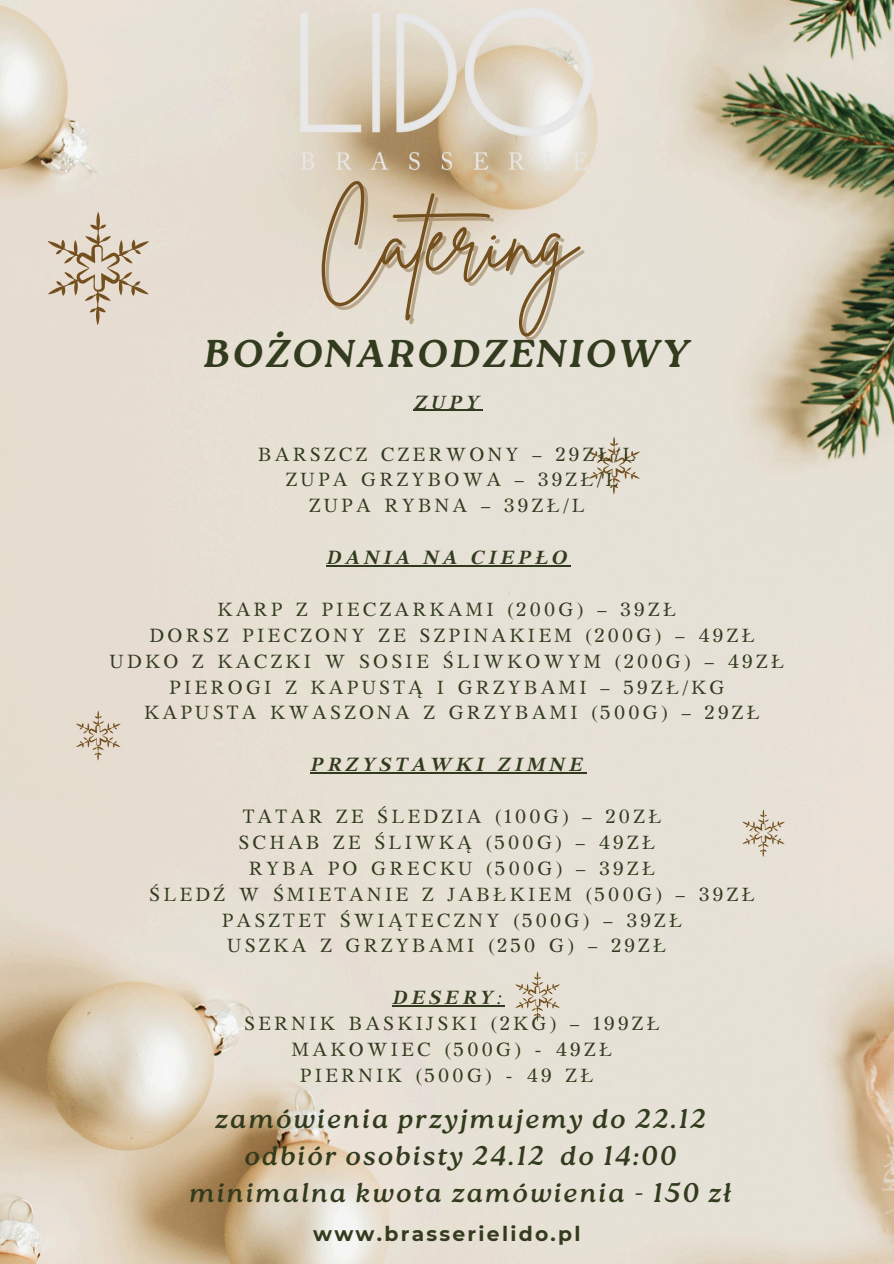
<style>
.page{position:relative;width:894px;height:1264px;background:#fff}
.page>*{position:absolute;margin:0;border:0;box-sizing:border-box;transform-origin:0 0}
.t1{font:86.55px "Brittany Signature";color:#74501e}
.t2{font:italic 700 38.7px "Roca One";letter-spacing:.07em;color:#323b1d}
.t3{font:italic 27px/37.2px "Roca One";letter-spacing:.07em;color:#323b1d;text-align:center}
.t4{font:700 20.25px "Montserrat";letter-spacing:.11em;color:#323b1d}
.t5{font:19.2px/25.8px "GFS Artemisia";letter-spacing:.17em;color:#323b1d;text-align:center}
.t6{font:italic 700 19.2px "GFS Artemisia";letter-spacing:.17em;color:#323b1d}
.s1{font-weight:700;font-style:italic}
</style>
<div class="page">
<img style="left:0;top:0;width:893px;height:1263px">
<svg style="left:48px;top:212px;width:101px;height:112px;background:#d5c8b8"></svg>
<svg style="left:515px;top:971px;width:44px;height:50px;background:#d6ccbb"></svg>
<svg style="left:76px;top:710px;width:45px;height:50px;background:#d6c8b7"></svg>
<svg style="left:742px;top:809px;width:42px;height:47px;background:#d6ccbc"></svg>
<svg style="left:588px;top:437px;width:51px;height:57px;background:#d5ccbc"></svg>
<img style="left:301px;top:9px;width:291px;height:161px">
<hr style="left:413px;top:410px;width:70px;height:1px;background:#323b1d">
<hr style="left:326px;top:565px;width:244px;height:1px;background:#323b1d">
<hr style="left:310px;top:772px;width:276px;height:1px;background:#323b1d">
<hr style="left:392px;top:1005px;width:112px;height:1px;background:#323b1d">
<h1 class="t1" style="left:317px;top:184px;width:260px">Catering</h1>
<p class="t2" style="left:203px;top:330px;width:487px">BOŻONARODZENIOWY</p>
<h2 class="t6" style="left:413px;top:395px;width:67px">ZUPY</h2>
<h4 class="t5" style="left:258px;top:443px;width:378px">BARSZCZ CZERWONY – 29ZŁ/L<br>ZUPA GRZYBOWA – 39ZŁ/L<br>ZUPA RYBNA – 39ZŁ/L</h4>
<h5 class="t6" style="left:326px;top:550px;width:242px">DANIA NA CIEPŁO</h5>
<h4 class="t5" style="left:109px;top:598px;width:676px">KARP Z PIECZARKAMI (200G) – 39ZŁ<br>DORSZ PIECZONY ZE SZPINAKIEM (200G) – 49ZŁ UDKO Z KACZKI W SOSIE ŚLIWKOWYM (200G) – 49ZŁ PIEROGI Z KAPUSTĄ I GRZYBAMI – 59ZŁ/KG<br>KAPUSTA KWASZONA Z GRZYBAMI (500G) – 29ZŁ</h4>
<h5 class="t6" style="left:310px;top:757px;width:274px">PRZYSTAWKI ZIMNE</h5>
<h4 class="t5" style="left:149px;top:805px;width:607px">TATAR ZE ŚLEDZIA (100G) – 20ZŁ<br>SCHAB ZE ŚLIWKĄ (500G) – 49ZŁ<br>RYBA PO GRECKU (500G) – 39ZŁ<br>ŚLEDŹ W ŚMIETANIE Z JABŁKIEM (500G) – 39ZŁ<br>PASZTET ŚWIĄTECZNY (500G) – 39ZŁ<br>USZKA Z GRZYBAMI (250 G) – 29ZŁ</h4>
<h5 class="t5" style="left:244px;top:986px;width:417px"><span class="s1">DESERY:<br></span>SERNIK BASKIJSKI (2KG) – 199ZŁ<br>MAKOWIEC (500G) - 49ZŁ<br>PIERNIK (500G) - 49 ZŁ</h5>
<p class="t3" style="left:189px;top:1100px;width:543px">zamówienia przyjmujemy do 22.12 odbiór osobisty 24.12 do 14:00 minimalna kwota zamówienia - 150 zł</p>
<h5 class="t4" style="left:313px;top:1220px;width:269px">www.brasserielido.pl</h5>
</div>
